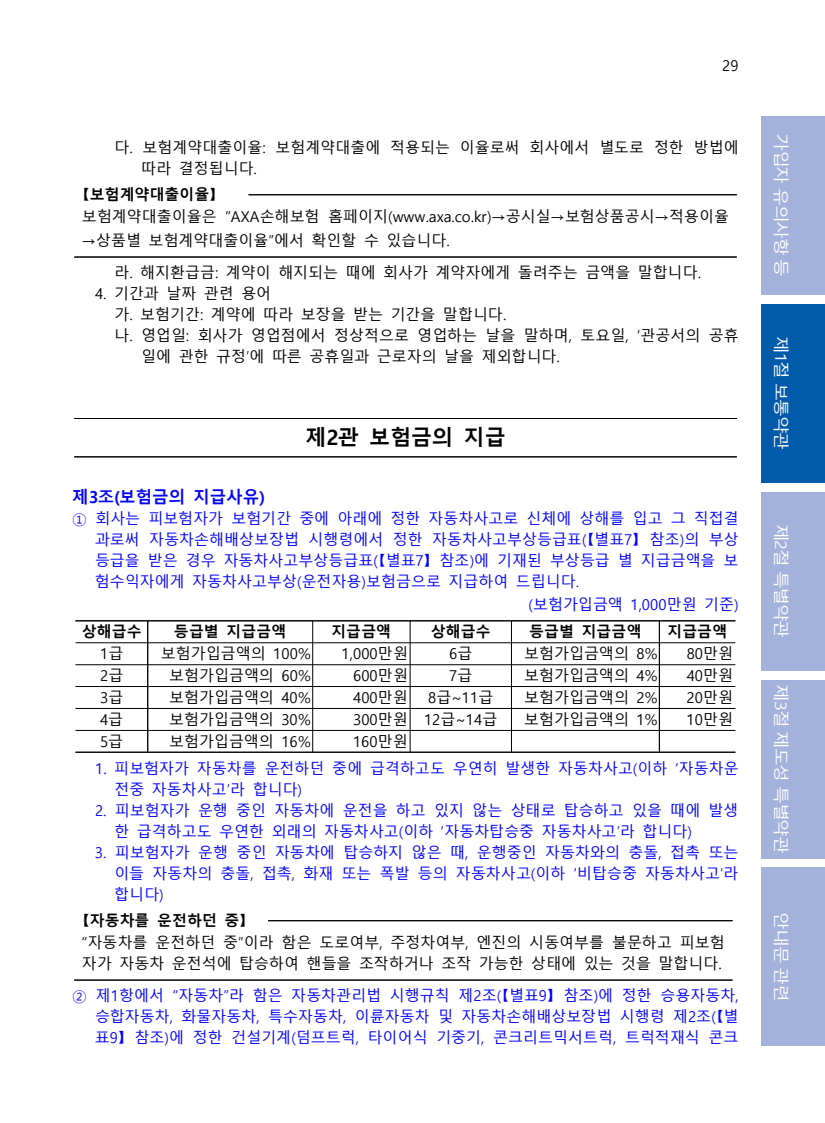
<style>
.page{position:relative;width:825px;height:1123px;background:#fff}
.page>*{position:absolute;margin:0;border:0;box-sizing:border-box;transform-origin:0 0}
.t1{font:700 21px "Malgun Gothic";color:#000}
.t2{font:700 16.5px "Malgun Gothic";color:#00f}
.t3{font:15.9px "Malgun Gothic";letter-spacing:-.07em;color:#fff;scale:1.12 1}
.t4{font:15px/21px "Malgun Gothic";color:#00f}
.t5{font:15px/20.9px "Malgun Gothic";color:#000}
.t6{font:700 15px "Malgun Gothic";color:#000}
.s1{font-weight:700}
.s2{color:#000}
</style>
<div class="page">
<div style="left:761px;top:116px;width:64px;height:178px;background:#a3b2da"></div>
<div style="left:761px;top:867px;width:64px;height:179px;background:#a3b2da"></div>
<div style="left:761px;top:679px;width:64px;height:179px;background:#a3b2da"></div>
<div style="left:761px;top:491px;width:64px;height:179px;background:#a3b2da"></div>
<div style="left:761px;top:304px;width:64px;height:178px;background:#015aaa"></div>
<hr style="left:74px;top:257px;width:663px;height:1px;background:#000">
<hr style="left:249px;top:194px;width:488px;height:1px;background:#000">
<hr style="left:74px;top:456px;width:663px;height:1px;background:#000">
<hr style="left:74px;top:418px;width:663px;height:1px;background:#000">
<hr style="left:312px;top:621px;width:1px;height:131px;background:#000">
<hr style="left:410px;top:621px;width:1px;height:131px;background:#000">
<hr style="left:511px;top:621px;width:1px;height:131px;background:#000">
<hr style="left:75px;top:642px;width:660px;height:1px;background:#000">
<hr style="left:75px;top:664px;width:660px;height:1px;background:#000">
<hr style="left:75px;top:686px;width:660px;height:1px;background:#000">
<hr style="left:75px;top:708px;width:660px;height:1px;background:#000">
<hr style="left:75px;top:730px;width:660px;height:1px;background:#000">
<hr style="left:659px;top:621px;width:1px;height:131px;background:#000">
<hr style="left:147px;top:621px;width:1px;height:131px;background:#000">
<hr style="left:75px;top:752px;width:660px;height:1px;background:#000">
<hr style="left:75px;top:620px;width:660px;height:1px;background:#000">
<hr style="left:74px;top:979px;width:658px;height:1px;background:#000">
<hr style="left:268px;top:920px;width:464px;height:1px;background:#000">
<p class="t5" style="left:722px;top:55px;width:18px">29</p>
<p class="t5" style="left:141px;top:137px;width:599px;text-indent:-27px">다. 보험계약대출이율: 보험계약대출에 적용되는 이율로써 회사에서 별도로 정한 방법에 따라 결정됩니다.</p>
<p class="t5" style="left:82px;top:184px;width:648px;line-height:22.4px"><span class="s1">【보험계약대출이율】<br></span>보험계약대출이율은 “AXA손해보험 홈페이지(www.axa.co.kr)→공시실→보험상품공시→적용이율</p>
<p class="t5" style="left:114px;top:225px;width:588px;line-height:31.5px;text-indent:-33px">→상품별 보험계약대출이율”에서 확인할 수 있습니다.<br>라. 해지환급금: 계약이 해지되는 때에 회사가 계약자에게 돌려주는 금액을 말합니다.</p>
<p class="t5" style="left:95px;top:283px;width:178px">4. 기간과 날짜 관련 용어</p>
<p class="t5" style="left:114px;top:304px;width:393px">가. 보험기간: 계약에 따라 보장을 받는 기간을 말합니다.</p>
<p class="t5" style="left:114px;top:325px;width:626px">나. 영업일: 회사가 영업점에서 정상적으로 영업하는 날을 말하며, 토요일, ‘관공서의 공휴</p>
<p class="t5" style="left:141px;top:346px;width:420px">일에 관한 규정’에 따른 공휴일과 근로자의 날을 제외합니다.</p>
<p class="t1" style="left:305px;top:425px;width:202px">제2관 보험금의 지급</p>
<p class="t2" style="left:72px;top:487px;width:194px">제3조(보험금의 지급사유)</p>
<p class="t4" style="left:95px;top:508px;width:645px;text-align:justify;text-indent:-23px">① 회사는 피보험자가 보험기간 중에 아래에 정한 자동차사고로 신체에 상해를 입고 그 직접결 과로써 자동차손해배상보장법 시행령에서 정한 자동차사고부상등급표(【별표7】 참조)의 부상 등급을 받은 경우 자동차사고부상등급표(【별표7】 참조)에 기재된 부상등급 별 지급금액을 보 험수익자에게 자동차사고부상(운전자용)보험금으로 지급하여 드립니다.</p>
<p class="t4" style="left:528px;top:594px;width:212px">(보험가입금액 1,000만원 기준)</p>
<p class="t6" style="left:82px;top:622px;width:61px">상해급수</p>
<p class="t6" style="left:174px;top:622px;width:114px">등급별 지급금액</p>
<p class="t6" style="left:331px;top:622px;width:61px">지급금액</p>
<p class="t6" style="left:431px;top:622px;width:61px">상해급수</p>
<p class="t6" style="left:529px;top:622px;width:114px">등급별 지급금액</p>
<p class="t6" style="left:667px;top:622px;width:61px">지급금액</p>
<p class="t5" style="left:100px;top:643px;width:25px">1급</p>
<p class="t5" style="left:161px;top:643px;width:151px">보험가입금액의 100%</p>
<p class="t5" style="left:342px;top:643px;width:68px">1,000만원</p>
<p class="t5" style="left:449px;top:643px;width:25px">6급</p>
<p class="t5" style="left:524px;top:643px;width:135px">보험가입금액의 8%</p>
<p class="t5" style="left:687px;top:643px;width:48px">80만원</p>
<p class="t5" style="left:100px;top:665px;width:25px">2급</p>
<p class="t5" style="left:169px;top:665px;width:143px">보험가입금액의 60%</p>
<p class="t5" style="left:353px;top:665px;width:56px">600만원</p>
<p class="t5" style="left:449px;top:665px;width:25px">7급</p>
<p class="t5" style="left:524px;top:665px;width:135px">보험가입금액의 4%</p>
<p class="t5" style="left:687px;top:665px;width:48px">40만원</p>
<p class="t5" style="left:100px;top:687px;width:25px">3급</p>
<p class="t5" style="left:169px;top:687px;width:143px">보험가입금액의 40%</p>
<p class="t5" style="left:353px;top:687px;width:56px">400만원</p>
<p class="t5" style="left:428px;top:687px;width:67px">8급~11급</p>
<p class="t5" style="left:524px;top:687px;width:135px">보험가입금액의 2%</p>
<p class="t5" style="left:687px;top:687px;width:48px">20만원</p>
<p class="t5" style="left:100px;top:709px;width:25px">4급</p>
<p class="t5" style="left:169px;top:709px;width:143px">보험가입금액의 30%</p>
<p class="t5" style="left:353px;top:709px;width:146px">300만원 12급~14급</p>
<p class="t5" style="left:524px;top:709px;width:135px">보험가입금액의 1%</p>
<p class="t5" style="left:687px;top:709px;width:48px">10만원</p>
<p class="t5" style="left:100px;top:731px;width:25px">5급</p>
<p class="t5" style="left:169px;top:731px;width:143px">보험가입금액의 16%</p>
<p class="t5" style="left:353px;top:731px;width:56px">160만원</p>
<p class="t4" style="left:114px;top:758px;width:626px;text-indent:-19px">1. 피보험자가 자동차를 운전하던 중에 급격하고도 우연히 발생한 자동차사고(이하 ‘자동차운 전중 자동차사고’라 합니다)</p>
<p class="t4" style="left:114px;top:800px;width:626px;text-indent:-19px">2. 피보험자가 운행 중인 자동차에 운전을 하고 있지 않는 상태로 탑승하고 있을 때에 발생 한 급격하고도 우연한 외래의 자동차사고(이하 ‘자동차탑승중 자동차사고’라 합니다)</p>
<p class="t4" style="left:114px;top:842px;width:626px;text-align:justify;text-indent:-19px">3. 피보험자가 운행 중인 자동차에 탑승하지 않은 때, 운행중인 자동차와의 충돌, 접촉 또는 이들 자동차의 충돌, 접촉, 화재 또는 폭발 등의 자동차사고(이하 ‘비탑승중 자동차사고’라 합니다)</p>
<p class="t5" style="left:82px;top:909px;width:644px;line-height:22.5px"><span class="s1">【자동차를 운전하던 중】<br></span>“자동차를 운전하던 중”이라 함은 도로여부, 주정차여부, 엔진의 시동여부를 불문하고 피보험</p>
<p class="t4" style="left:72px;top:948px;width:668px;line-height:31.7px;text-align:center"><span class="s2">자가 자동차 운전석에 탑승하여 핸들을 조작하거나 조작 가능한 상태에 있는 것을 말합니다.<br></span>② 제1항에서 “자동차”라 함은 자동차관리법 시행규칙 제2조(【별표9】 참조)에 정한 승용자동차,</p>
<p class="t4" style="left:95px;top:1006px;width:645px">승합자동차, 화물자동차, 특수자동차, 이륜자동차 및 자동차손해배상보장법 시행령 제2조(【별 표9】 참조)에 정한 건설기계(덤프트럭, 타이어식 기중기, 콘크리트믹서트럭, 트럭적재식 콘크</p>
<p class="t3" style="left:790px;top:133px;width:130px;rotate:90deg">가입자 유의사항 등</p>
<p class="t3" style="left:790px;top:336px;width:104px;rotate:90deg">제1절 보통약관</p>
<p class="t3" style="left:790px;top:524px;width:104px;rotate:90deg">제2절 특별약관</p>
<p class="t3" style="left:790px;top:684px;width:152px;rotate:90deg">제3절 제도성 특별약관</p>
<p class="t3" style="left:790px;top:912px;width:81px;rotate:90deg">안내문 관련</p>
</div>
